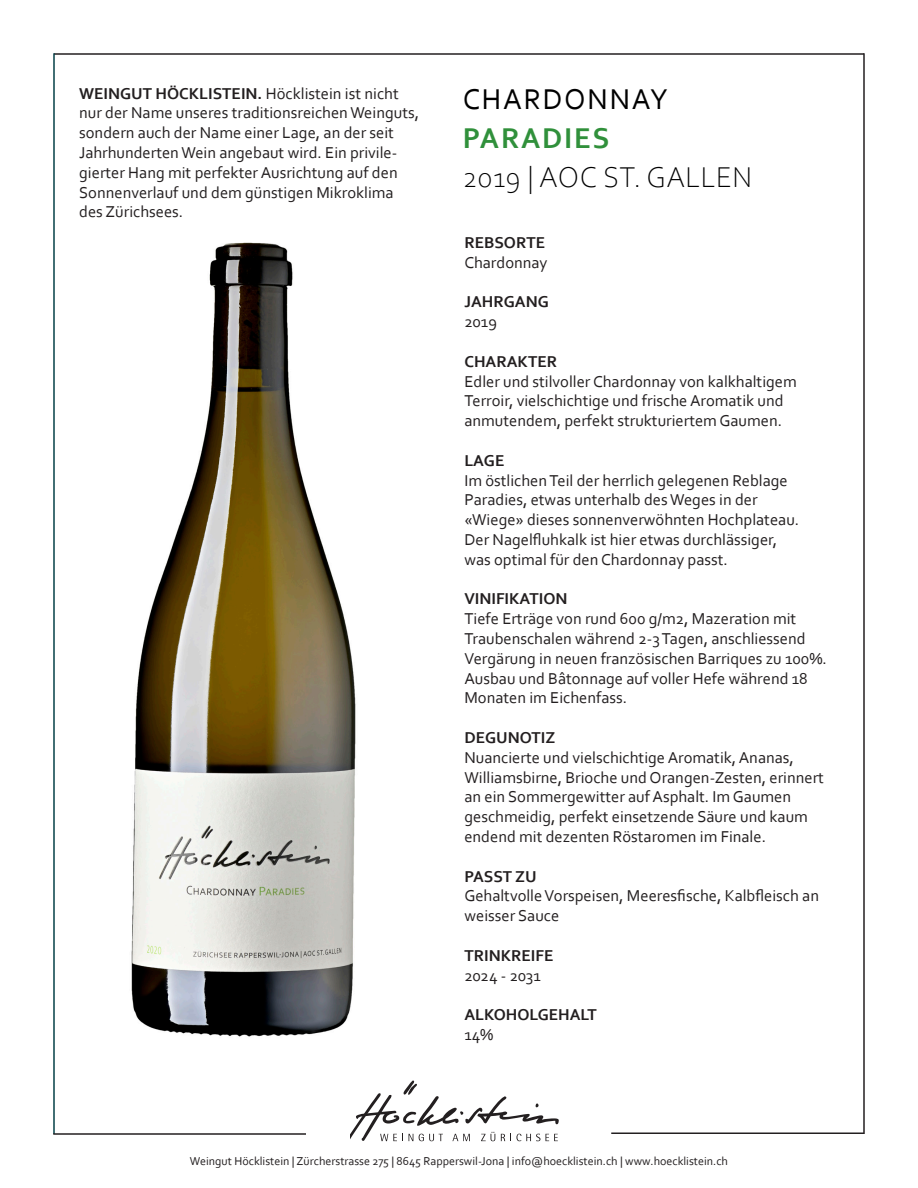
<style>
.page{position:relative;width:918px;height:1188px;background:#fff}
.page>*{position:absolute;margin:0;border:0;box-sizing:border-box;transform-origin:0 0}
.Header_-_Align_Left{font:300 30px "Corbel";letter-spacing:.02em;color:#000}
.Header_-_Align_Left-2{font:30px "Corbel";letter-spacing:.06em;color:#000}
.Header_-_Align_Left-3{font:700 30px "Corbel";letter-spacing:.06em;color:#30903b}
.t1{font:16.5px/19.8px "Corbel";color:#231f20}
.t2{font:700 16.5px "Corbel";color:#231f20}
.t3{font:16.5px "Corbel";letter-spacing:-.02em;color:#231f20}
.t4{font:12px "Corbel";color:#231f20}
.s1{font-weight:700}
</style>
<div class="page">
<svg style="left:350px;top:1080px;width:209px;height:61px"></svg>
<img style="left:131px;top:242px;width:225px;height:795px">
<hr style="left:54px;top:53px;width:810px;height:2px;background:#231f20">
<hr style="left:53px;top:53px;width:2px;height:1081px;background:#044047">
<hr style="left:863px;top:53px;width:2px;height:1081px;background:#231f20">
<hr style="left:53px;top:1133px;width:253px;height:2px;background:#231f20">
<hr style="left:611px;top:1132px;width:253px;height:2px;background:#231f20">
<p class="t1" style="left:79px;top:83px;width:341px"><span class="s1">WEINGUT HÖCKLISTEIN.</span> Höcklistein ist nicht nur der Name unseres traditionsreichen Weinguts, sondern auch der Name einer Lage, an der seit Jahrhunderten Wein angebaut wird. Ein privile&shy;gierter Hang mit perfekter Ausrichtung auf den Sonnenverlauf und dem günstigen Mikroklima des Zürichsees.</p>
<p class="Header_-_Align_Left-2" style="left:463px;top:80px;width:207px">CHARDONNAY</p>
<p class="Header_-_Align_Left-3" style="left:463px;top:119px;width:148px">PARADIES</p>
<p class="Header_-_Align_Left" style="left:462px;top:158px;width:291px">2019 | AOC ST. GALLEN</p>
<p class="t2" style="left:464px;top:232px;width:82px">REBSORTE</p>
<p class="t1" style="left:464px;top:252px;width:85px">Chardonnay</p>
<p class="t2" style="left:464px;top:292px;width:86px">JAHRGANG</p>
<p class="t1" style="left:464px;top:311px;width:34px">2019</p>
<p class="t2" style="left:464px;top:351px;width:94px">CHARAKTER</p>
<p class="t1" style="left:464px;top:371px;width:334px">Edler und stilvoller Chardonnay von kalkhaltigem</p>
<p class="t1" style="left:464px;top:391px;width:321px">Terroir, vielschichtige und frische Aromatik und</p>
<p class="t1" style="left:464px;top:410px;width:319px">anmutendem, perfekt strukturiertem Gaumen.</p>
<p class="t2" style="left:464px;top:450px;width:42px">LAGE</p>
<p class="t1" style="left:464px;top:470px;width:325px">Im östlichen Teil der herrlich gelegenen Reblage<br>Paradies, etwas unterhalb des Weges in der</p>
<p class="t1" style="left:464px;top:509px;width:336px">«Wiege» dieses sonnenverwöhnten Hochplateau.</p>
<p class="t1" style="left:464px;top:529px;width:314px">Der Nagelfluhkalk ist hier etwas durchlässiger,</p>
<p class="t1" style="left:464px;top:549px;width:265px">was optimal für den Chardonnay passt.</p>
<p class="t2" style="left:464px;top:589px;width:105px">VINIFIKATION</p>
<p class="t1" style="left:464px;top:608px;width:364px">Tiefe Erträge von rund 600 g/m2, Mazeration mit Traubenschalen während 2-3 Tagen, anschliessend Vergärung in neuen französischen Barriques zu 100%.<br>Ausbau und Bâtonnage auf voller Hefe während 18<br>Monaten im Eichenfass.</p>
<p class="t2" style="left:464px;top:727px;width:92px">DEGUNOTIZ</p>
<p class="t1" style="left:464px;top:747px;width:361px">Nuancierte und vielschichtige Aromatik, Ananas, Williamsbirne, Brioche und Orangen-Zesten, erinnert an ein Sommergewitter auf Asphalt. Im Gaumen geschmeidig, perfekt einsetzende Säure und kaum endend mit dezenten Röstaromen im Finale.</p>
<p class="t2" style="left:464px;top:866px;width:74px">PASST ZU</p>
<p class="t1" style="left:464px;top:886px;width:356px">Gehaltvolle Vorspeisen, Meeresfische, Kalbfleisch an weisser Sauce</p>
<p class="t2" style="left:464px;top:945px;width:91px">TRINKREIFE</p>
<p class="t3" style="left:464px;top:965px;width:78px">2024 - 2031</p>
<p class="t2" style="left:464px;top:1005px;width:134px">ALKOHOLGEHALT</p>
<p class="t1" style="left:464px;top:1024px;width:31px">14%</p>
<p class="t4" style="left:190px;top:1153px;width:540px">Weingut Höcklistein | Zürcherstrasse 275 | 8645 Rapperswil-Jona | info@hoecklistein.ch | www.hoecklistein.ch</p>
</div>
